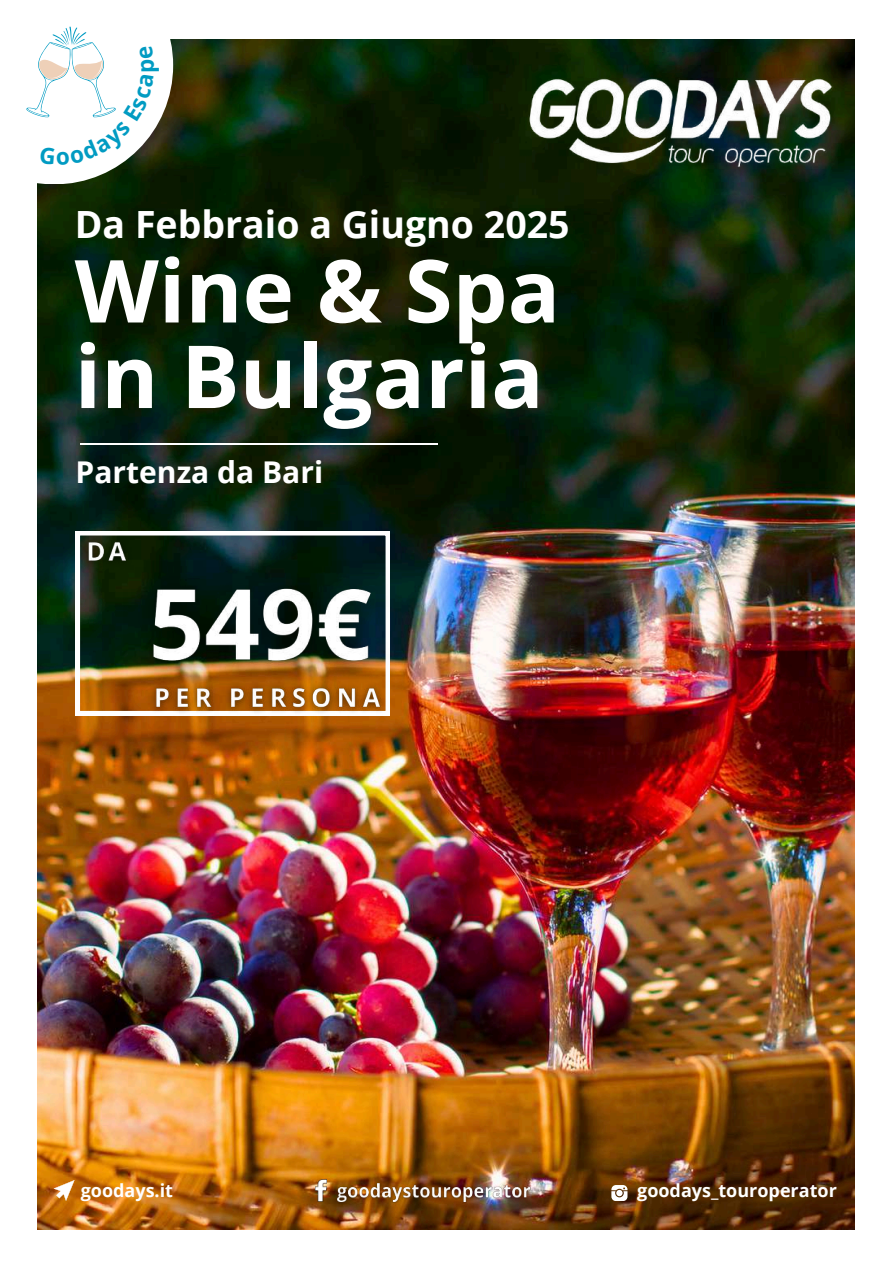
<style>
.page{position:relative;width:894px;height:1264px;background:#fff}
.page>*{position:absolute;margin:0;border:0;box-sizing:border-box;transform-origin:0 0}
.t1{font:700 87px/85.5px "Open Sans";color:#fff}
.t2{font:700 37.5px "Open Sans";color:#fff}
.t3{font:700 30px "Open Sans";color:#fff}
.t4{font:700 22.5px "Open Sans";color:#019bc2}
.t5{font:700 18px "Open Sans";color:#fff}
</style>
<div class="page">
<img style="left:38px;top:40px;width:815px;height:1189px">
<svg style="left:37px;top:39px;width:136px;height:145px"></svg>
<img style="left:507px;top:39px;width:346px;height:206px">
<svg style="left:53px;top:1179px;width:22px;height:22px"></svg>
<img style="left:316px;top:1179px;width:10px;height:22px">
<svg style="left:611px;top:1184px;width:16px;height:16px"></svg>
<hr style="left:81px;top:443px;width:356px;height:2px;background:#fff">
<svg style="left:76px;top:531px;width:313px;height:184px"></svg>
<img style="left:332px;top:1177px;width:203px;height:30px">
<img style="left:111px;top:550px;width:303px;height:157px">
<img style="left:144px;top:675px;width:249px;height:45px">
<img style="left:76px;top:530px;width:63px;height:43px">
<svg style="left:26px;top:26px;width:128px;height:139px"></svg>
<p class="t4" style="left:130px;top:73px;width:16px;rotate:-90deg">p</p>
<h2 class="t2" style="left:75px;top:198px;width:496px">Da Febbraio a Giugno 2025</h2>
<h1 class="t1" style="left:75px;top:246px;width:487px">Wine &amp; Spa in Bulgaria</h1>
<h3 class="t3" style="left:76px;top:451px;width:249px">Partenza da Bari</h3>
<p class="t5" style="left:81px;top:1177px;width:94px">goodays.it</p>
<p class="t5" style="left:637px;top:1177px;width:201px">goodays_touroperator</p>
</div>
